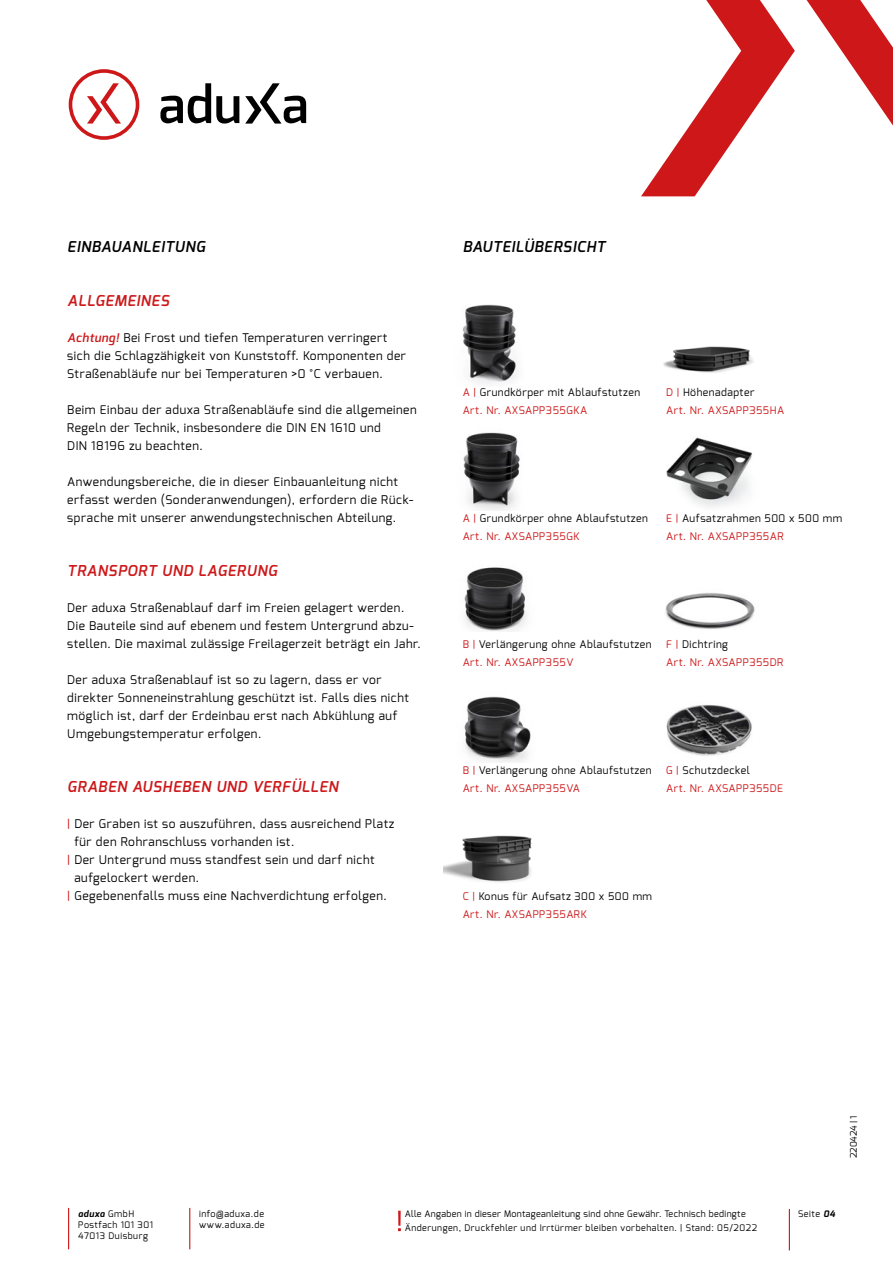
<style>
.page{position:relative;width:893px;height:1263px;background:#fff}
.page>*{position:absolute;margin:0;border:0;box-sizing:border-box;transform-origin:0 0}
.t1{font:italic 600 15px "Exo";letter-spacing:.05em;color:#cd1719}
.t2{font:italic 600 15px "Exo";letter-spacing:.05em;color:#000}
.t3{font:12px/18px "Exo";letter-spacing:.05em;color:#000}
.t4{font:10.5px/18px "Exo";letter-spacing:.05em;color:#000}
.t5{font:10.5px/18px "Exo";letter-spacing:.05em;color:#cd1719}
.t6{font:9px/10.8px "Exo";letter-spacing:.05em;color:#000}
.t7{font:italic 700 9px "Exo";letter-spacing:.06em;color:#000}
.s1{font-weight:600;font-style:italic;color:#cd1719}
.s2{color:#cd1719}
.s3{color:#000}
.s4{font-weight:400;font-style:normal}
.s5{font-weight:700;font-style:italic}
</style>
<div class="page">
<div style="left:69px;top:69px;width:70px;height:71px;border:4px solid #cd1719;border-radius:50%"></div>
<svg style="left:160px;top:83px;width:146px;height:41px"></svg>
<svg style="left:87px;top:83px;width:34px;height:41px"></svg>
<svg style="left:641px;top:0;width:252px;height:196px"></svg>
<hr style="left:789px;top:1209px;width:1px;height:41px;background:#cd1719">
<hr style="left:189px;top:1208px;width:1px;height:41px;background:#cd1719">
<hr style="left:68px;top:1208px;width:1px;height:41px;background:#cd1719">
<hr style="left:398px;top:1211px;width:3px;height:15px;background:#cd1719">
<img style="left:463px;top:304px;width:54px;height:80px">
<img style="left:463px;top:432px;width:57px;height:78px">
<img style="left:464px;top:567px;width:63px;height:65px">
<img style="left:464px;top:696px;width:67px;height:67px">
<img style="left:443px;top:835px;width:89px;height:48px">
<img style="left:663px;top:346px;width:91px;height:27px">
<img style="left:665px;top:593px;width:90px;height:36px">
<img style="left:666px;top:705px;width:86px;height:51px">
<img style="left:666px;top:437px;width:86px;height:70px">
<p class="t2" style="left:67px;top:237px;width:139px">EINBAUANLEITUNG</p>
<p class="t1" style="left:67px;top:291px;width:103px">ALLGEMEINES</p>
<p class="t3" style="left:67px;top:329px;width:340px"><span class="s1">Achtung!</span> Bei Frost und tiefen Temperaturen verringert sich die Schlagzähigkeit von Kunststoff. Komponenten der<br>Straßenabläufe nur bei Temperaturen &gt;0 °C verbauen.</p>
<p class="t3" style="left:67px;top:401px;width:351px">Beim Einbau der aduxa Straßenabläufe sind die allgemeinen<br>Regeln der Technik, insbesondere die DIN EN 1610 und<br>DIN 18196 zu beachten.</p>
<p class="t3" style="left:67px;top:473px;width:348px">Anwendungsbereiche, die in dieser Einbauanleitung nicht erfasst werden (Sonderanwendungen), erfordern die Rück&shy;sprache mit unserer anwendungstechnischen Abteilung.</p>
<p class="t1" style="left:67px;top:561px;width:211px">TRANSPORT UND LAGERUNG</p>
<p class="t3" style="left:67px;top:599px;width:355px">Der aduxa Straßenablauf darf im Freien gelagert werden.<br>Die Bauteile sind auf ebenem und festem Untergrund abzu&shy;stellen. Die maximal zulässige Freilagerzeit beträgt ein Jahr.</p>
<p class="t3" style="left:67px;top:671px;width:343px">Der aduxa Straßenablauf ist so zu lagern, dass er vor direkter Sonneneinstrahlung geschützt ist. Falls dies nicht möglich ist, darf der Erdeinbau erst nach Abkühlung auf Umgebungstemperatur erfolgen.</p>
<p class="t1" style="left:67px;top:777px;width:272px">GRABEN AUSHEBEN UND VERFÜLLEN</p>
<p class="t3" style="left:67px;top:815px;width:329px"><span class="s2">|</span> Der Graben ist so auszuführen, dass ausreichend Platz</p>
<p class="t3" style="left:74px;top:833px;width:221px">für den Rohranschluss vorhanden ist.</p>
<p class="t3" style="left:67px;top:851px;width:309px"><span class="s2">|</span> Der Untergrund muss standfest sein und darf nicht</p>
<p class="t3" style="left:74px;top:869px;width:126px">aufgelockert werden.</p>
<p class="t3" style="left:67px;top:887px;width:321px"><span class="s2">|</span> Gegebenenfalls muss eine Nachverdichtung erfolgen.</p>
<p class="t2" style="left:463px;top:237px;width:144px">BAUTEILÜBERSICHT</p>
<p class="t4" style="left:463px;top:383px;width:179px"><span class="s2">A |</span> Grundkörper mit Ablaufstutzen<br><span class="s2">Art. Nr. AXSAPP355GKA</span></p>
<p class="t5" style="left:666px;top:383px;width:119px">D | <span class="s3">Höhenadapter<br></span>Art. Nr. AXSAPP355HA</p>
<p class="t4" style="left:463px;top:509px;width:187px"><span class="s2">A |</span> Grundkörper ohne Ablaufstutzen<br><span class="s2">Art. Nr. AXSAPP355GK</span></p>
<p class="t4" style="left:666px;top:509px;width:177px"><span class="s2">E |</span> Aufsatzrahmen 500 x 500 mm<br><span class="s2">Art. Nr. AXSAPP355AR</span></p>
<p class="t4" style="left:463px;top:635px;width:190px"><span class="s2">B |</span> Verlängerung ohne Ablaufstutzen<br><span class="s2">Art. Nr. AXSAPP355V</span></p>
<p class="t5" style="left:666px;top:635px;width:119px">F | <span class="s3">Dichtring<br></span>Art. Nr. AXSAPP355DR</p>
<p class="t4" style="left:463px;top:761px;width:190px"><span class="s2">B |</span> Verlängerung ohne Ablaufstutzen<br><span class="s2">Art. Nr. AXSAPP355VA</span></p>
<p class="t5" style="left:666px;top:761px;width:118px">G | <span class="s3">Schutzdeckel<br></span>Art. Nr. AXSAPP355DE</p>
<p class="t4" style="left:463px;top:887px;width:191px"><span class="s2">C |</span> Konus für Aufsatz 300 x 500 mm<br><span class="s2">Art. Nr. AXSAPP355ARK</span></p>
<p class="t6" style="left:848px;top:1158px;width:44px;rotate:-90deg">220424 | 1</p>
<p class="t6" style="left:199px;top:1208px;width:67px">info@aduxa.de www.aduxa.de</p>
<p class="t6" style="left:405px;top:1207px;width:354px;line-height:13.5px">Alle Angaben in dieser Montageanleitung sind ohne Gewähr. Technisch bedingte<br>Änderungen, Druckfehler und Irrtürmer bleiben vorbehalten. | Stand: 05/2022</p>
<p class="t7" style="left:78px;top:1208px;width:57px">aduxa <span class="s4">GmbH</span></p>
<p class="t6" style="left:798px;top:1208px;width:39px">Seite <span class="s5">04</span></p>
<p class="t6" style="left:78px;top:1219px;width:76px">Postfach 101 301<br>47013 Duisburg</p>
</div>
